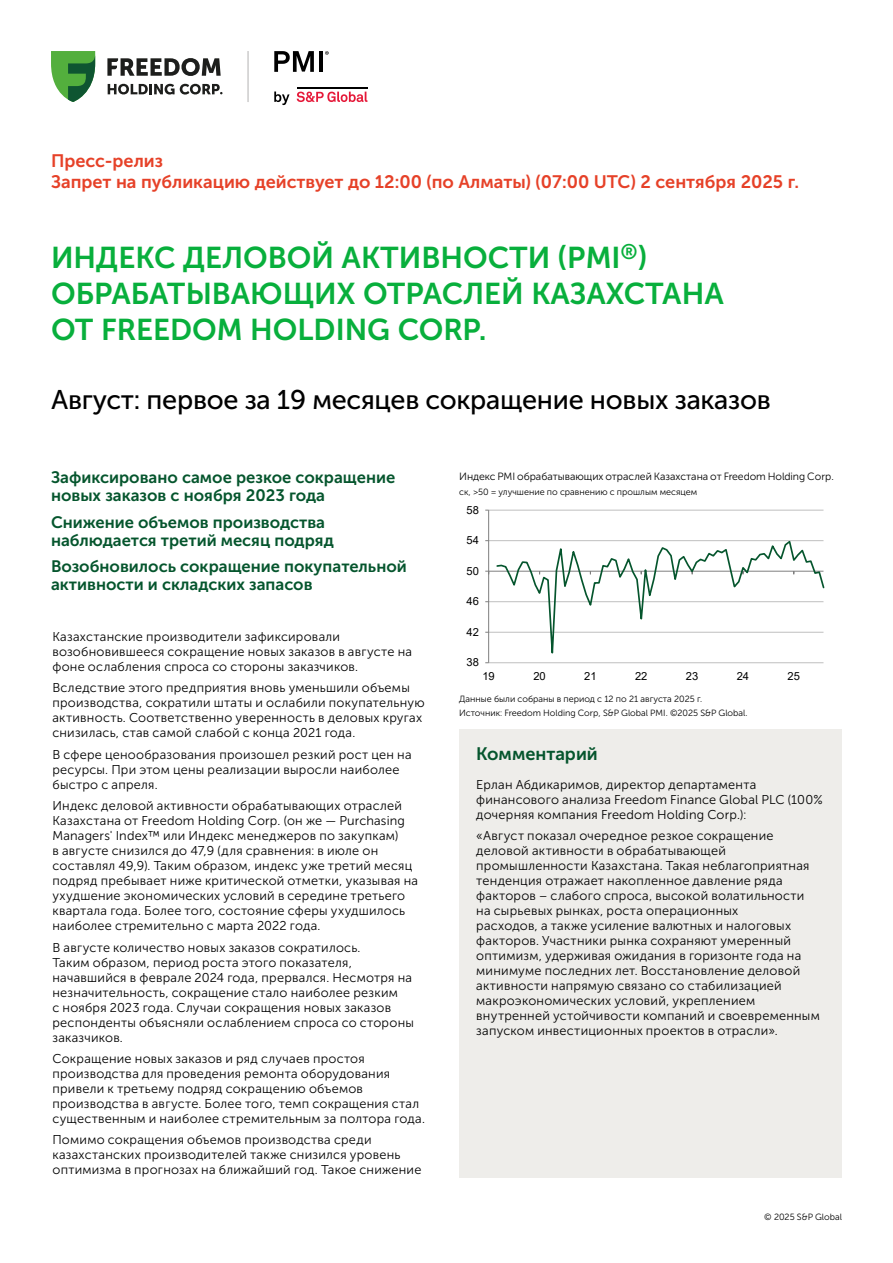
<style>
.page{position:relative;width:893px;height:1263px;background:#fff}
.page>*{position:absolute;margin:0;border:0;box-sizing:border-box;transform-origin:0 0}
.t1{font:30px/36px "Museo Sans Cyrl 700";color:#08af3c}
.t2{font:27px "Museo Sans Cyrl 500";letter-spacing:-.01em;color:#000}
.t3{font:18px/21.6px "Museo Sans Cyrl 700";color:#e64128}
.t4{font:18px "Museo Sans Cyrl 700";color:#05552d}
.t5{font:16.5px/18px "Museo Sans Cyrl 700";color:#05552d}
.t6{font:12.75px/15px "Museo Sans Cyrl 300";letter-spacing:.02em;color:#000}
.t7{font:11.1px "Arial";color:#000}
.t8{font:10.5px "Museo Sans Cyrl 300";letter-spacing:-.005em;color:#000}
.t9{font:9px "Museo Sans Cyrl 300";color:#000}
</style>
<div class="page">
<svg style="left:274px;top:92px;width:15px;height:13px"></svg>
<svg style="left:297px;top:91px;width:70px;height:11px"></svg>
<hr style="left:297px;top:87px;width:70px;height:2px;background:#000">
<svg style="left:274px;top:51px;width:40px;height:21px"></svg>
<hr style="left:319px;top:51px;width:4px;height:21px;background:#000">
<svg style="left:325px;top:51px;width:4px;height:4px"></svg>
<hr style="left:248px;top:51px;width:1px;height:51px;background:#b3b2b2">
<svg style="left:107px;top:58px;width:114px;height:18px"></svg>
<svg style="left:108px;top:83px;width:115px;height:12px"></svg>
<svg style="left:51px;top:51px;width:44px;height:51px"></svg>
<hr style="left:489px;top:662px;width:334px;height:1px;background:#bfbfbf">
<hr style="left:489px;top:632px;width:334px;height:1px;background:#bfbfbf">
<hr style="left:489px;top:601px;width:334px;height:1px;background:#bfbfbf">
<hr style="left:489px;top:540px;width:334px;height:1px;background:#bfbfbf">
<hr style="left:489px;top:510px;width:334px;height:1px;background:#bfbfbf">
<hr style="left:488px;top:510px;width:1px;height:153px;background:#7f7f7f">
<hr style="left:489px;top:571px;width:334px;height:1px;background:#7f7f7f">
<svg style="left:495px;top:540px;width:329px;height:123px"></svg>
<div style="left:459px;top:729px;width:383px;height:42px;background:#eeedea"></div>
<div style="left:459px;top:771px;width:383px;height:407px;background:#eeedea"></div>
<h3 class="t3" style="left:51px;top:150px;width:749px">Пресс-релиз<br>Запрет на публикацию действует до 12:00 (по Алматы) (07:00 UTC) 2 сентября 2025 г.</h3>
<h1 class="t1" style="left:51px;top:240px;width:674px">ИНДЕКС ДЕЛОВОЙ АКТИВНОСТИ (PMI<sup>®</sup>)<br>ОБРАБАТЫВАЮЩИХ ОТРАСЛЕЙ КАЗАХСТАНА<br>ОТ FREEDOM HOLDING CORP.</h1>
<h2 class="t2" style="left:51px;top:385px;width:721px">Август: первое за 19 месяцев сокращение новых заказов</h2>
<p class="t5" style="left:51px;top:468px;width:346px">Зафиксировано самое резкое сокращение новых заказов с ноября 2023 года</p>
<p class="t5" style="left:51px;top:513px;width:284px">Снижение объемов производства наблюдается третий месяц подряд</p>
<p class="t5" style="left:51px;top:557px;width:357px">Возобновилось сокращение покупательной активности и складских запасов</p>
<p class="t6" style="left:52px;top:629px;width:361px">Казахстанские производители зафиксировали возобновившееся сокращение новых заказов в августе на фоне ослабления спроса со стороны заказчиков.</p>
<p class="t6" style="left:52px;top:681px;width:374px">Вследствие этого предприятия вновь уменьшили объемы производства, сократили штаты и ослабили покупательную активность. Соответственно уверенность в деловых кругах снизилась, став самой слабой с конца 2021 года.</p>
<p class="t6" style="left:52px;top:747px;width:361px">В сфере ценообразования произошел резкий рост цен на ресурсы. При этом цены реализации выросли наиболее быстро с апреля.</p>
<p class="t6" style="left:52px;top:798px;width:367px">Индекс деловой активности обрабатывающих отраслей Казахстана от Freedom Holding Corp. (он же — Purchasing Managers' Index™ или Индекс менеджеров по закупкам)<br>в августе снизился до 47,9 (для сравнения: в июле он составлял 49,9). Таким образом, индекс уже третий месяц подряд пребывает ниже критической отметки, указывая на ухудшение экономических условий в середине третьего квартала года. Более того, состояние сферы ухудшилось наиболее стремительно с марта 2022 года.</p>
<p class="t6" style="left:52px;top:940px;width:363px">В августе количество новых заказов сократилось.<br>Таким образом, период роста этого показателя, начавшийся в феврале 2024 года, прервался. Несмотря на незначительность, сокращение стало наиболее резким<br>с ноября 2023 года. Случаи сокращения новых заказов респонденты объясняли ослаблением спроса со стороны заказчиков.</p>
<p class="t6" style="left:52px;top:1051px;width:374px">Сокращение новых заказов и ряд случаев простоя производства для проведения ремонта оборудования привели к третьему подряд сокращению объемов производства в августе. Более того, темп сокращения стал существенным и наиболее стремительным за полтора года.</p>
<p class="t6" style="left:52px;top:1132px;width:370px">Помимо сокращения объемов производства среди казахстанских производителей также снизился уровень оптимизма в прогнозах на ближайший год. Такое снижение</p>
<p class="t8" style="left:459px;top:471px;width:376px">Индекс PMI обрабатывающих отраслей Казахстана от Freedom Holding Corp.</p>
<p class="t9" style="left:459px;top:487px;width:239px">ск, &gt;50 = улучшение по сравнению с прошлым месяцем</p>
<p class="t7" style="left:467px;top:502px;width:14px">58</p>
<p class="t7" style="left:467px;top:533px;width:14px">54</p>
<p class="t7" style="left:467px;top:563px;width:14px">50</p>
<p class="t7" style="left:467px;top:594px;width:14px">46</p>
<p class="t7" style="left:467px;top:624px;width:14px">42</p>
<p class="t7" style="left:467px;top:655px;width:14px">38</p>
<p class="t7" style="left:482px;top:668px;width:14px">19</p>
<p class="t7" style="left:533px;top:668px;width:14px">20</p>
<p class="t7" style="left:584px;top:668px;width:14px">21</p>
<p class="t7" style="left:635px;top:668px;width:14px">22</p>
<p class="t7" style="left:686px;top:668px;width:14px">23</p>
<p class="t7" style="left:737px;top:668px;width:14px">24</p>
<p class="t7" style="left:788px;top:668px;width:14px">25</p>
<p class="t9" style="left:459px;top:708px;width:290px">Источник: Freedom Holding Corp, S&amp;P Global PMI. ©2025 S&amp;P Global.</p>
<h3 class="t4" style="left:476px;top:744px;width:123px">Комментарий</h3>
<p class="t9" style="left:459px;top:694px;width:244px">Данные были собраны в период с 12 по 21 августа 2025 г.</p>
<p class="t6" style="left:476px;top:777px;width:348px">Ерлан Абдикаримов, директор департамента финансового анализа Freedom Finance Global PLC (100% дочерняя компания Freedom Holding Corp.):</p>
<p class="t6" style="left:476px;top:828px;width:345px">«Август показал очередное резкое сокращение деловой активности в обрабатывающей промышленности Казахстана. Такая неблагоприятная тенденция отражает накопленное давление ряда факторов – слабого спроса, высокой волатильности на сырьевых рынках, роста операционных<br>расходов, а также усиление валютных и налоговых факторов. Участники рынка сохраняют умеренный оптимизм, удерживая ожидания в горизонте года на минимуме последних лет. Восстановление деловой активности напрямую связано со стабилизацией макроэкономических условий, укреплением внутренней устойчивости компаний и своевременным запуском инвестиционных проектов в отрасли».</p>
<p class="t9" style="left:764px;top:1212px;width:79px">© 2025 S&amp;P Global</p>
</div>
